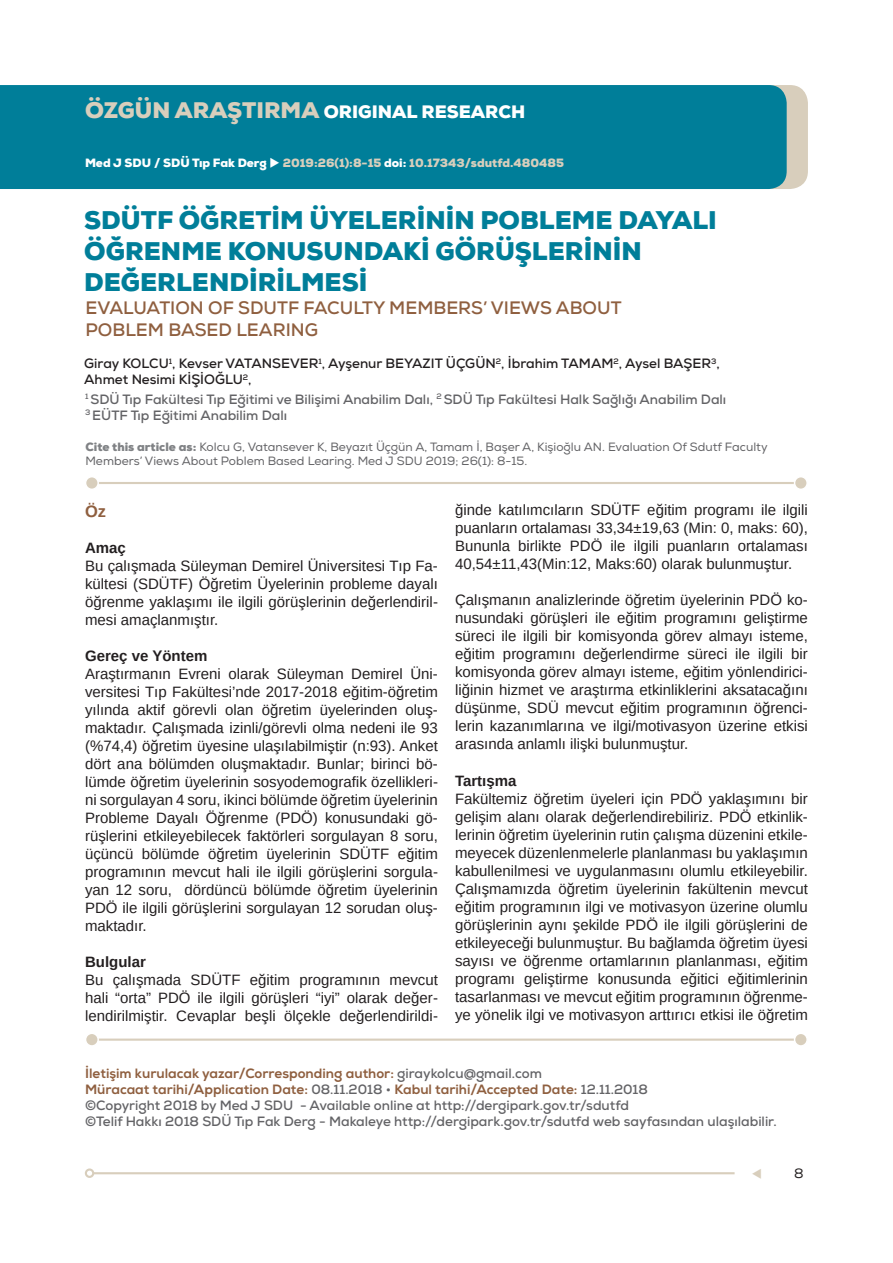
<style>
.page{position:relative;width:893px;height:1263px;background:#fff}
.page>*{position:absolute;margin:0;border:0;box-sizing:border-box;transform-origin:0 0}
.t1{font:900 25.5px/30.6px "Nexa";color:#007e99}
.t2{font:700 18px/21.6px "Nexa";color:#8f5f3f}
.t3{font:900 18px "Nexa";color:#fff}
.t4{font:700 16.5px "Arimo";color:#8f5f3f}
.t5{font:15px/18px "Arimo";color:#231f20;text-align:justify}
.t6{font:700 15px "Arimo";color:#231f20}
.t7{font:700 13.5px/16.2px "Nexa";color:#636366}
.t8{font:700 13.5px/16.2px "Nexa";color:#231f20}
.t9{font:13.5px "Nexa";color:#231f20}
.t10{font:12px/14.4px "Nexa";color:#636366}
.t11{font:900 12px "Nexa";color:#d8cebc}
.s1{font-size:22.5px;color:#d8cebc}
.s2{color:#fff}
.s3{font-weight:900;color:#808285}
.s4{font-weight:800;color:#8f5f3f}
.s5{color:#d8cebc}
</style>
<div class="page">
<div style="left:16px;top:85px;width:792px;height:104px;background:#d8cebc;border-radius:18px"></div>
<div style="left:0;top:85px;width:787px;height:104px;background:#007e99"></div>
<hr style="left:93px;top:1172px;width:642px;height:2px;background:#d8cebc">
<div style="left:85px;top:1168px;width:9px;height:10px;border:2px solid #d8cebc;border-radius:50%"></div>
<hr style="left:90px;top:482px;width:715px;height:2px;background:#d8cebc">
<div style="left:86px;top:477px;width:12px;height:12px;background:#d8cebc;border-radius:50%"></div>
<div style="left:85px;top:476px;width:14px;height:14px;border:2px solid #fff;border-radius:50%"></div>
<div style="left:794px;top:477px;width:13px;height:12px;background:#d8cebc;border-radius:50%"></div>
<div style="left:794px;top:476px;width:14px;height:14px;border:2px solid #fff;border-radius:50%"></div>
<hr style="left:90px;top:1038px;width:715px;height:3px;background:#d8cebc">
<div style="left:86px;top:1033px;width:12px;height:13px;background:#d8cebc;border-radius:50%"></div>
<div style="left:85px;top:1032px;width:14px;height:15px;border:2px solid #fff;border-radius:50%"></div>
<div style="left:794px;top:1033px;width:13px;height:13px;background:#d8cebc;border-radius:50%"></div>
<div style="left:794px;top:1032px;width:14px;height:15px;border:2px solid #fff;border-radius:50%"></div>
<p class="t3" style="left:85px;top:100px;width:442px"><span class="s1">ÖZGÜN ARAŞTIRMA</span> ORIGINAL RESEARCH</p>
<p class="t11" style="left:85px;top:155px;width:481px"><span class="s2">Med J SDU / SDÜ Tıp Fak Derg</span> <span class="s2">◆</span> 2019:26(1):8-15 <span class="s2">doi:</span> 10.17343/sdutfd.480485</p>
<h1 class="t1" style="left:84px;top:205px;width:634px">SDÜTF ÖĞRETİM ÜYELERİNİN POBLEME DAYALI<br>ÖĞRENME KONUSUNDAKİ GÖRÜŞLERİNİN<br>DEĞERLENDİRİLMESİ</h1>
<p class="t2" style="left:86px;top:297px;width:538px">EVALUATION OF SDUTF FACULTY MEMBERS’ VIEWS ABOUT<br>POBLEM BASED LEARING</p>
<p class="t8" style="left:84px;top:355px;width:637px">Giray KOLCU<sup>1</sup>, Kevser VATANSEVER<sup>1</sup>, Ayşenur BEYAZIT ÜÇGÜN<sup>2</sup>, İbrahim TAMAM<sup>2</sup>, Aysel BAŞER<sup>3</sup>,<br>Ahmet Nesimi KİŞİOĞLU<sup>2</sup>,</p>
<p class="t7" style="left:85px;top:391px;width:643px"><sup>1</sup> SDÜ Tıp Fakültesi Tıp Eğitimi ve Bilişimi Anabilim Dalı, <sup>2</sup> SDÜ Tıp Fakültesi Halk Sağlığı Anabilim Dalı<br><sup>3</sup> EÜTF Tıp Eğitimi Anabilim Dalı</p>
<p class="t10" style="left:86px;top:440px;width:684px"><span class="s3">Cite this article as:</span> Kolcu G, Vatansever K, Beyazıt Üçgün A, Tamam İ, Başer A, Kişioğlu AN. Evaluation Of Sdutf Faculty<br>Members’ Views About Poblem Based Learing. Med J SDU 2019; 26(1): 8-15.</p>
<p class="t4" style="left:85px;top:499px;width:23px">Öz</p>
<p class="t6" style="left:85px;top:537px;width:42px">Amaç</p>
<p class="t5" style="left:85px;top:556px;width:354px">Bu çalışmada Süleyman Demirel Üniversitesi Tıp Fa&shy;kültesi (SDÜTF) Öğretim Üyelerinin probleme dayalı öğrenme yaklaşımı ile ilgili görüşlerinin değerlendiril&shy;mesi amaçlanmıştır.</p>
<p class="t6" style="left:85px;top:645px;width:124px">Gereç ve Yöntem</p>
<p class="t5" style="left:85px;top:664px;width:354px">Araştırmanın Evreni olarak Süleyman Demirel Üni&shy;versitesi Tıp Fakültesi’nde 2017-2018 eğitim-öğretim yılında aktif görevli olan öğretim üyelerinden oluş&shy;maktadır. Çalışmada izinli/görevli olma nedeni ile 93 (%74,4) öğretim üyesine ulaşılabilmiştir (n:93). Anket dört ana bölümden oluşmaktadır. Bunlar; birinci bö&shy;lümde öğretim üyelerinin sosyodemografik özellikleri&shy;ni sorgulayan 4 soru, ikinci bölümde öğretim üyelerinin Probleme Dayalı Öğrenme (PDÖ) konusundaki gö&shy;rüşlerini etkileyebilecek faktörleri sorgulayan 8 soru, üçüncü bölümde öğretim üyelerinin SDÜTF eğitim programının mevcut hali ile ilgili görüşlerini sorgula&shy;yan 12 soru, dördüncü bölümde öğretim üyelerinin PDÖ ile ilgili görüşlerini sorgulayan 12 sorudan oluş&shy;maktadır.</p>
<p class="t6" style="left:85px;top:951px;width:62px">Bulgular</p>
<p class="t5" style="left:85px;top:970px;width:354px">Bu çalışmada SDÜTF eğitim programının mevcut hali “orta” PDÖ ile ilgili görüşleri “iyi” olarak değer&shy;lendirilmiştir. Cevaplar beşli ölçekle değerlendirildi-</p>
<p class="t5" style="left:455px;top:501px;width:354px">ğinde katılımcıların SDÜTF eğitim programı ile ilgili puanların ortalaması 33,34±19,63 (Min: 0, maks: 60), Bununla birlikte PDÖ ile ilgili puanların ortalaması 40,54±11,43(Min:12, Maks:60) olarak bulunmuştur.</p>
<p class="t5" style="left:455px;top:591px;width:354px">Çalışmanın analizlerinde öğretim üyelerinin PDÖ ko&shy;nusundaki görüşleri ile eğitim programını geliştirme süreci ile ilgili bir komisyonda görev almayı isteme, eğitim programını değerlendirme süreci ile ilgili bir komisyonda görev almayı isteme, eğitim yönlendirici&shy;liğinin hizmet ve araştırma etkinliklerini aksatacağını düşünme, SDÜ mevcut eğitim programının öğrenci&shy;lerin kazanımlarına ve ilgi/motivasyon üzerine etkisi arasında anlamlı ilişki bulunmuştur.</p>
<p class="t6" style="left:455px;top:770px;width:63px">Tartışma</p>
<p class="t5" style="left:455px;top:789px;width:354px">Fakültemiz öğretim üyeleri için PDÖ yaklaşımını bir gelişim alanı olarak değerlendirebiliriz. PDÖ etkinlik&shy;lerinin öğretim üyelerinin rutin çalışma düzenini etkile&shy;meyecek düzenlenmelerle planlanması bu yaklaşımın kabullenilmesi ve uygulanmasını olumlu etkileyebilir.<br>Çalışmamızda öğretim üyelerinin fakültenin mevcut eğitim programının ilgi ve motivasyon üzerine olumlu görüşlerinin aynı şekilde PDÖ ile ilgili görüşlerini de etkileyeceği bulunmuştur. Bu bağlamda öğretim üyesi sayısı ve öğrenme ortamlarının planlanması, eğitim programı geliştirme konusunda eğitici eğitimlerinin tasarlanması ve mevcut eğitim programının öğrenme&shy;ye yönelik ilgi ve motivasyon arttırıcı etkisi ile öğretim</p>
<p class="t7" style="left:85px;top:1065px;width:693px"><span class="s4">İletişim kurulacak yazar/Corresponding author:</span> giraykolcu@gmail.com<br><span class="s4">Müracaat tarihi/Application Date:</span> 08.11.2018 • <span class="s4">Kabul tarihi/Accepted Date:</span> 12.11.2018<br>©Copyright 2018 by Med J SDU - Available online at http://dergipark.gov.tr/sdutfd<br>©Telif Hakkı 2018 SDÜ Tıp Fak Derg - Makaleye http://dergipark.gov.tr/sdutfd web sayfasından ulaşılabilir.</p>
<p class="t9" style="left:751px;top:1165px;width:54px"><span class="s5">▼</span> 8</p>
</div>
